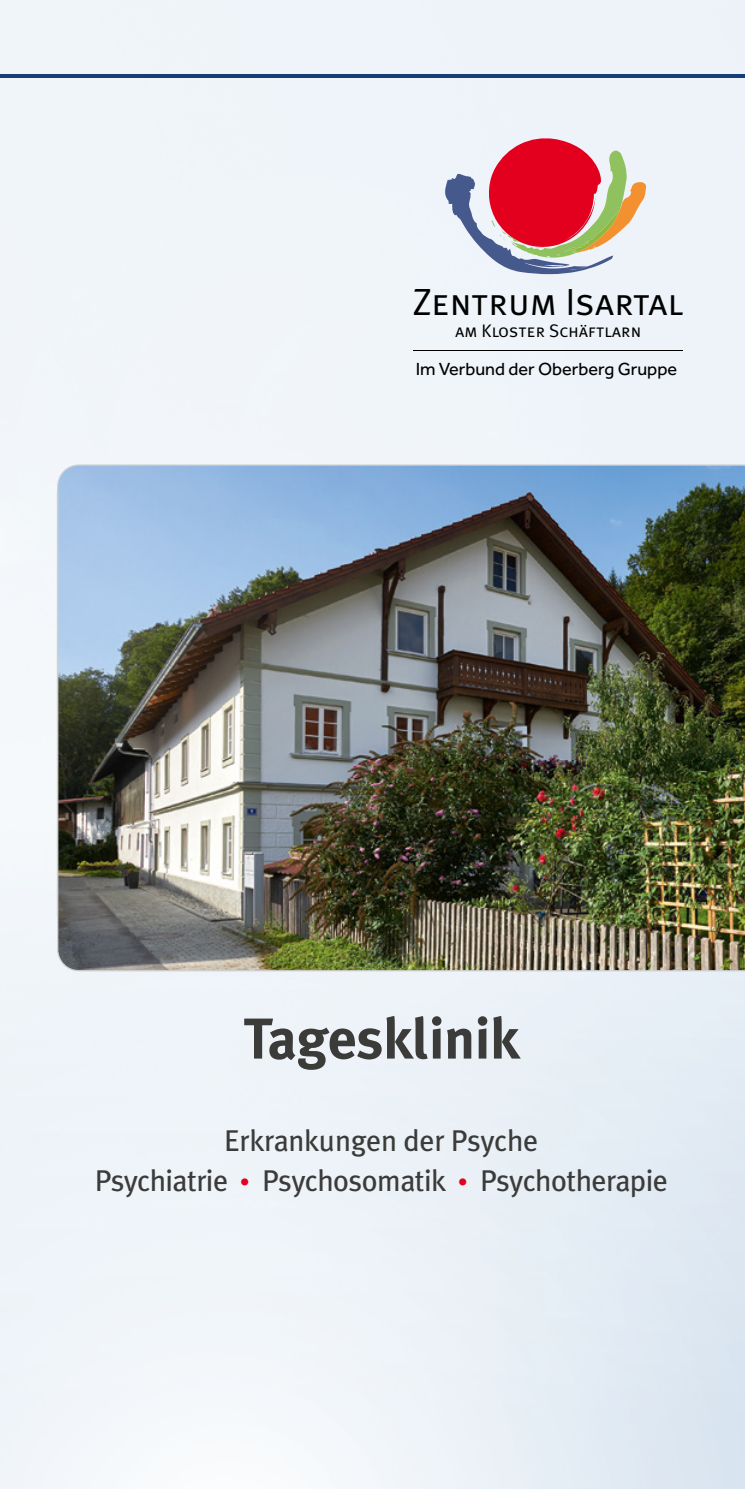
<style>
.page{position:relative;width:745px;height:1489px;background:#fff}
.page>*{position:absolute;margin:0;border:0;box-sizing:border-box;transform-origin:0 0}
.t1{font:700 57.5px "Meta Plus";letter-spacing:-.01em;color:#3b3b3a}
.t2{font:37.75px "Meta Plus Normal Caps";color:#000}
.t3{font:30px/40px "Meta Plus";letter-spacing:-.02em;color:#3b3b3a;text-align:center}
.t4{font:18.25px "Effra";color:#000}
.t5{font:18.25px "Meta Plus Normal Caps";color:#000}
.s1{font-family:"Meta";font-size:20px;color:#e3001f}
</style>
<div class="page">
<div style="left:133px;top:0;width:611px;height:438px;background:#eef4f9"></div>
<hr style="left:0;top:74px;width:744px;height:4px;background:#193d75">
<svg style="left:444px;top:138px;width:201px;height:136px;background:#d28a90"></svg>
<hr style="left:413px;top:349px;width:269px;height:1px;background:#000">
<img style="left:57px;top:464px;width:687px;height:507px">
<p class="t2" style="left:412px;top:280px;width:272px">Zentrum Isartal</p>
<p class="t5" style="left:455px;top:320px;width:187px">am Kloster Schäftlarn</p>
<p class="t4" style="left:415px;top:358px;width:263px">Im Verbund der Oberberg Gruppe</p>
<h1 class="t1" style="left:243px;top:1005px;width:277px">Tagesklinik</h1>
<p class="t3" style="left:95px;top:1119px;width:574px">Erkrankungen der Psyche<br>Psychiatrie <span class="s1">•</span> Psychosomatik <span class="s1">•</span> Psychotherapie</p>
</div>
